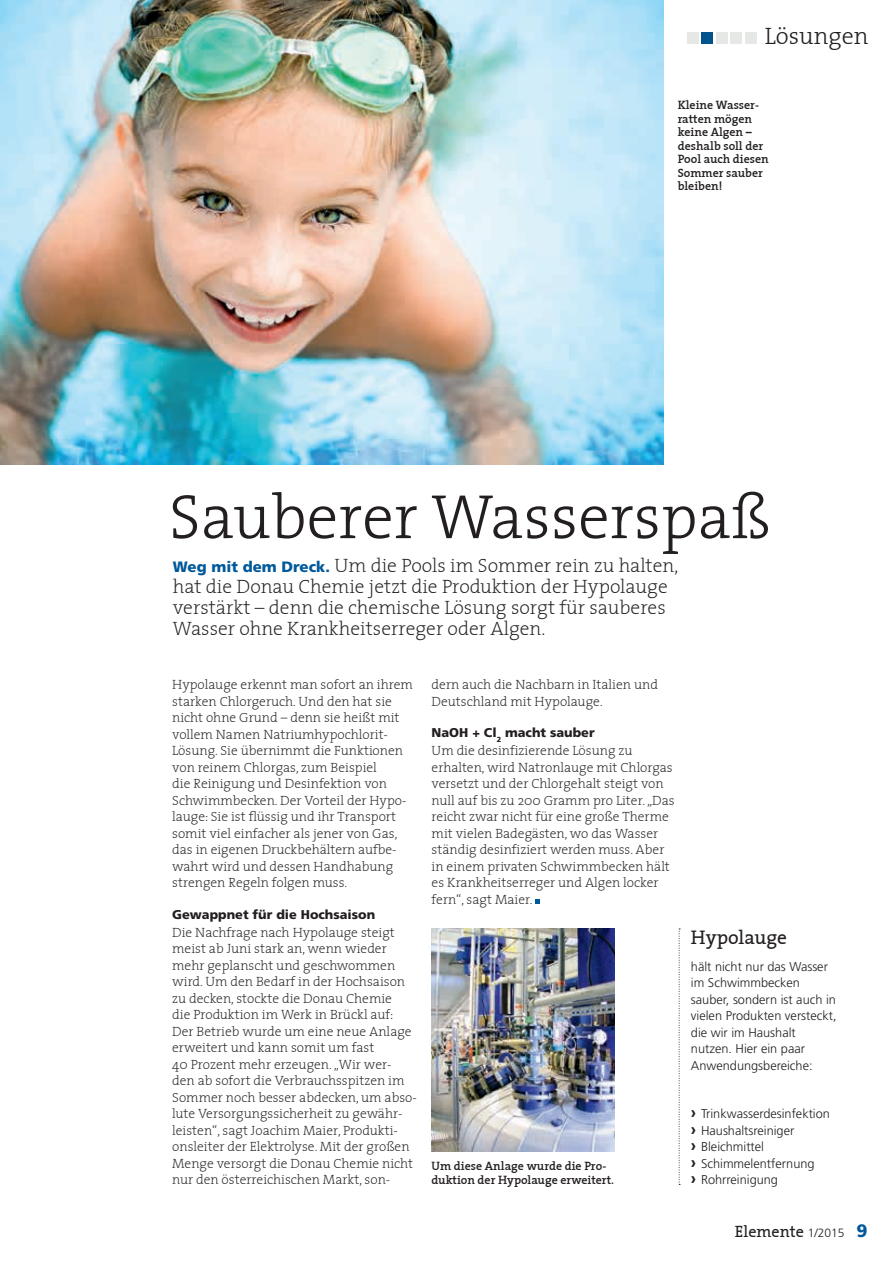
<style>
.page{position:relative;width:893px;height:1263px;background:#fff}
.page>*{position:absolute;margin:0;border:0;box-sizing:border-box;transform-origin:0 0}
.t1{font:63px "The Serif Light Plain";color:#231f20}
.t2{font:24px "The Serif Light Plain";color:#231f20}
.t3{font:19.5px/21px "The Serif Extra Light Plain";color:#231f20}
.t4{font:19.5px "The Serif Plain";color:#231f20}
.t5{font:16.2px "The Serif Plain";color:#231f20}
.t6{font:13.5px/16.5px "The Serif Extra Light Plain";color:#231f20}
.t7{font:300 12.75px/16.5px "Frutiger";color:#231f20}
.t8{font:900 12.75px "Frutiger";color:#231f20}
.t9{font:12px/13.5px "The Serif Semi Bold Plain";color:#231f20}
.s1{font-family:"Frutiger";font-weight:900;font-size:15px;color:#00599b}
.s2{font-weight:700;font-size:16.5px}
.s3{font-family:"Frutiger";font-weight:300;font-size:12px}
.s4{font-family:"Frutiger";font-weight:900;font-size:18px;color:#00599b}
</style>
<div class="page">
<img style="left:1px;top:0;width:662px;height:465px">
<div style="left:687px;top:32px;width:12px;height:12px;background:#e5e8e5"></div>
<div style="left:702px;top:32px;width:11px;height:12px;background:#01538e"></div>
<div style="left:716px;top:32px;width:11px;height:12px;background:#e5e8e5"></div>
<div style="left:730px;top:32px;width:12px;height:12px;background:#e5e8e5"></div>
<div style="left:745px;top:32px;width:11px;height:12px;background:#e5e8e5"></div>
<svg style="left:535px;top:899px;width:5px;height:5px"></svg>
<svg style="left:679px;top:928px;width:1px;height:257px"></svg>
<img style="left:432px;top:928px;width:183px;height:223px">
<h2 class="t2" style="left:765px;top:16px;width:105px">Lösungen</h2>
<p class="t9" style="left:678px;top:98px;width:93px">Kleine Wasser&shy;ratten mögen keine Algen – deshalb soll der<br>Pool auch diesen<br>Sommer sauber bleiben!</p>
<h1 class="t1" style="left:169px;top:465px;width:603px">Sauberer Wasserspaß</h1>
<h3 class="t3" style="left:173px;top:554px;width:507px"><span class="s1">Weg mit dem Dreck.</span> Um die Pools im Sommer rein zu halten, hat die Donau Chemie jetzt die Produktion der Hypolauge verstärkt – denn die chemische Lösung sorgt für sauberes Wasser ohne Krankheitserreger oder Algen.</h3>
<p class="t6" style="left:172px;top:676px;width:242px">Hypolauge erkennt man sofort an ihrem starken Chlorgeruch. Und den hat sie nicht ohne Grund – denn sie heißt mit vollem Namen Natriumhypochlorit-Lösung. Sie übernimmt die Funktionen von reinem Chlorgas, zum Beispiel<br>die Reinigung und Desinfektion von Schwimmbecken. Der Vorteil der Hypo&shy;lauge: Sie ist flüssig und ihr Transport somit viel einfacher als jener von Gas, das in eigenen Druckbehältern aufbe&shy;wahrt wird und dessen Handhabung strengen Regeln folgen muss.</p>
<p class="t8" style="left:172px;top:907px;width:205px">Gewappnet für die Hochsaison</p>
<p class="t6" style="left:172px;top:923px;width:246px">Die Nachfrage nach Hypolauge steigt meist ab Juni stark an, wenn wieder mehr geplanscht und geschwommen wird. Um den Bedarf in der Hochsaison zu decken, stockte die Donau Chemie<br>die Produktion im Werk in Brückl auf:<br>Der Betrieb wurde um eine neue Anlage erweitert und kann somit um fast<br>40 -Prozent mehr erzeugen. „Wir wer&shy;den ab sofort die Verbrauchsspitzen im Sommer noch besser abdecken, um abso&shy;lute Versorgungssicherheit zu gewähr&shy;leisten“, sagt Joachim Maier, Produkti&shy;onsleiter der Elektrolyse. Mit der großen Menge versorgt die Donau Chemie nicht nur den österreichischen Markt, son-</p>
<p class="t6" style="left:432px;top:676px;width:228px">dern auch die Nachbarn in Italien und<br>Deutschland mit Hypolauge.</p>
<p class="t8" style="left:432px;top:725px;width:165px">NaOH + Cl<sub>2</sub> macht sauber</p>
<p class="t6" style="left:432px;top:742px;width:245px">Um die desinfizierende Lösung zu erhalten, wird Natronlauge mit Chlorgas versetzt und der Chlorgehalt steigt von null auf bis zu 200 Gramm pro Liter. „Das reicht zwar nicht für eine große Therme mit vielen Badegästen, wo das Wasser ständig desinfiziert werden muss. Aber in einem privaten Schwimmbecken hält es Krankheitserreger und Algen locker fern“, sagt Maier.</p>
<h3 class="t4" style="left:691px;top:921px;width:98px">Hypolauge</h3>
<p class="t7" style="left:691px;top:958px;width:147px">hält nicht nur das Wasser im Schwimmbecken sauber, sondern ist auch in vielen Produkten versteckt, die wir im Haushalt nutzen. Hier ein paar<br>Anwendungsbereiche:</p>
<p class="t7" style="left:691px;top:1106px;width:141px"><span class="s2">›</span> Trinkwasserdesinfektion <span class="s2">›</span> Haushaltsreiniger<br><span class="s2">›</span> Bleichmittel<br><span class="s2">›</span> Schimmelentfernung<br><span class="s2">›</span> Rohrreinigung</p>
<p class="t9" style="left:432px;top:1159px;width:184px">Um diese Anlage wurde die Pro&shy;duktion der Hypolauge erweitert.</p>
<p class="t5" style="left:735px;top:1218px;width:134px">Elemente <span class="s3">1/2015</span> <span class="s4">9</span></p>
</div>
